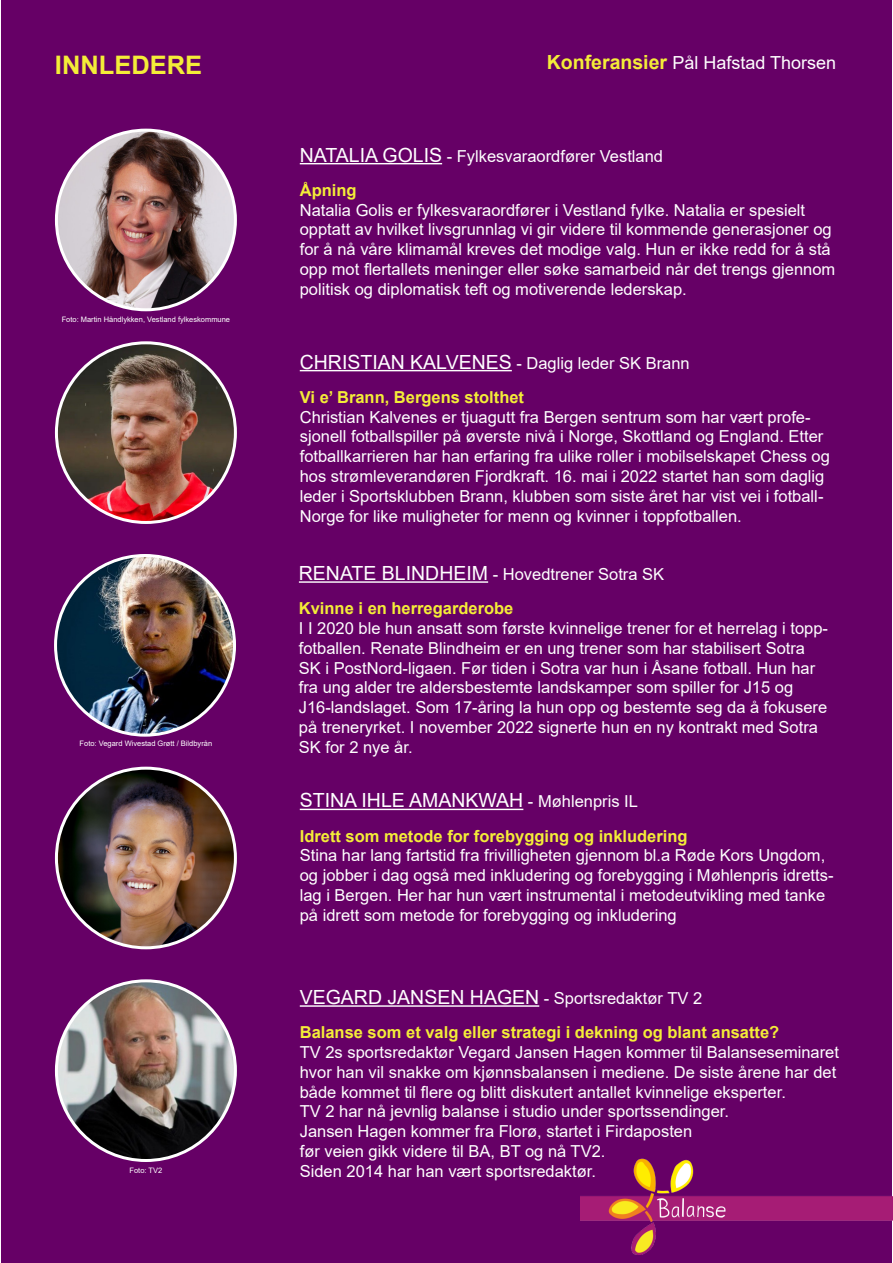
<style>
.page{position:relative;width:893px;height:1263px;background:#fff}
.page>*{position:absolute;margin:0;border:0;box-sizing:border-box;transform-origin:0 0}
.t1{font:700 25.5px "Arial";color:#f4ed38}
.t2{font:19.5px "Arial";color:#fff}
.t3{font:18px "Arial";color:#fff}
.t4{font:16.5px/19.8px "Arial";color:#fff}
.t5{font:700 16.5px "Arial";color:#f4ed38}
.t6{font:7.5px "Arial";color:#fff}
.s1{font-weight:700;font-size:19.5px;color:#f4ed38}
.s2{font-size:19.5px}
.s3{font-weight:700;color:#f4ed38}
.s4{font-size:16.5px}
</style>
<div class="page">
<div style="left:1px;top:0;width:891px;height:1263px;background:#606"></div>
<img style="left:56px;top:130px;width:179px;height:180px;border-radius:90px">
<img style="left:56px;top:343px;width:179px;height:179px;border-radius:90px">
<img style="left:56px;top:768px;width:179px;height:180px;border-radius:90px">
<hr style="left:300px;top:163px;width:142px;height:1px;background:#fff">
<img style="left:56px;top:555px;width:179px;height:180px;border-radius:90px">
<img style="left:56px;top:981px;width:179px;height:179px;border-radius:90px">
<hr style="left:300px;top:370px;width:212px;height:1px;background:#fff">
<hr style="left:299px;top:581px;width:189px;height:2px;background:#fff">
<hr style="left:300px;top:809px;width:223px;height:1px;background:#fff">
<hr style="left:300px;top:1005px;width:239px;height:2px;background:#fff">
<img style="left:580px;top:1158px;width:313px;height:96px">
<p class="t1" style="left:55px;top:47px;width:149px">INNLEDERE</p>
<p class="t6" style="left:62px;top:314px;width:170px">Foto: Martin Håndlykken, Vestland fylkeskommune</p>
<p class="t6" style="left:80px;top:739px;width:134px">Foto: Vegard Wivestad Grøtt / Bildbyrån</p>
<p class="t6" style="left:130px;top:1165px;width:34px">Foto: TV2</p>
<p class="t3" style="left:547px;top:51px;width:291px"><span class="s1">Konferansier</span> Pål Hafstad Thorsen</p>
<p class="t4" style="left:300px;top:146px;width:365px"><span class="s2">NATALIA GOLIS</span> - Fylkesvaraordfører Vestland</p>
<p class="t5" style="left:300px;top:178px;width:58px">Åpning</p>
<p class="t4" style="left:300px;top:200px;width:537px">Natalia Golis er fylkesvaraordfører i Vestland fylke. Natalia er spesielt opptatt av hvilket livsgrunnlag vi gir videre til kommende generasjoner og for å nå våre klimamål kreves det modige valg. Hun er ikke redd for å stå opp mot flertallets meninger eller søke samarbeid når det trengs gjennom politisk og diplomatisk teft og motiverende lederskap.</p>
<p class="t4" style="left:300px;top:353px;width:391px"><span class="s2">CHRISTIAN KALVENES</span> - Daglig leder SK Brann</p>
<p class="t4" style="left:300px;top:387px;width:532px"><span class="s3">Vi e’ Brann, Bergens stolthet<br></span>Christian Kalvenes er tjuagutt fra Bergen sentrum som har vært profe&shy;sjonell fotballspiller på øverste nivå i Norge, Skottland og England. Etter fotballkarrieren har han erfaring fra ulike roller i mobilselskapet Chess og hos strømleverandøren Fjordkraft. 16. mai i 2022 startet han som daglig leder i Sportsklubben Brann, klubben som siste året har vist vei i fotball-Norge for like muligheter for menn og kvinner i toppfotballen.</p>
<p class="t4" style="left:299px;top:564px;width:367px"><span class="s2">RENATE BLINDHEIM</span> - Hovedtrener Sotra SK</p>
<p class="t4" style="left:299px;top:598px;width:531px"><span class="s3">Kvinne i en herregarderobe<br></span>I I 2020 ble hun ansatt som første kvinnelige trener for et herrelag i topp-</p>
<p class="t4" style="left:299px;top:638px;width:530px">fotballen. Renate Blindheim er en ung trener som har stabilisert Sotra SK i PostNord-ligaen. Før tiden i Sotra var hun i Åsane fotball. Hun har fra ung alder tre aldersbestemte landskamper som spiller for J15 og J16-landslaget. Som 17-åring la hun opp og bestemte seg da å fokusere på treneryrket. I november 2022 signerte hun en ny kontrakt med Sotra SK for 2 nye år.</p>
<p class="t2" style="left:300px;top:787px;width:340px">STINA IHLE AMANKWAH <span class="s4">- Møhlenpris IL</span></p>
<p class="t5" style="left:300px;top:824px;width:389px">Idrett som metode for forebygging og inkludering</p>
<p class="t4" style="left:300px;top:845px;width:535px">Stina har lang fartstid fra frivilligheten gjennom bl.a Røde Kors Ungdom, og jobber i dag også med inkludering og forebygging i Møhlenpris idretts&shy;lag i Bergen. Her har hun vært instrumental i metodeutvikling med tanke på idrett som metode for forebygging og inkludering</p>
<p class="t4" style="left:300px;top:988px;width:404px"><span class="s2">VEGARD JANSEN HAGEN</span> - Sportsredaktør TV 2</p>
<p class="t5" style="left:300px;top:1021px;width:481px">Balanse som et valg eller strategi i dekning og blant ansatte?</p>
<p class="t4" style="left:300px;top:1042px;width:541px">TV 2s sportsredaktør Vegard Jansen Hagen kommer til Balanseseminaret hvor han vil snakke om kjønnsbalansen i mediene. De siste årene har det både kommet til flere og blitt diskutert antallet kvinnelige eksperter.<br>TV 2 har nå jevnlig balanse i studio under sportssendinger.</p>
<p class="t4" style="left:300px;top:1121px;width:394px">Jansen Hagen kommer fra Florø, startet i Firdaposten</p>
<p class="t4" style="left:300px;top:1141px;width:307px">før veien gikk videre til BA, BT og nå TV2.</p>
<p class="t4" style="left:300px;top:1161px;width:298px">Siden 2014 har han vært sportsredaktør.</p>
</div>
